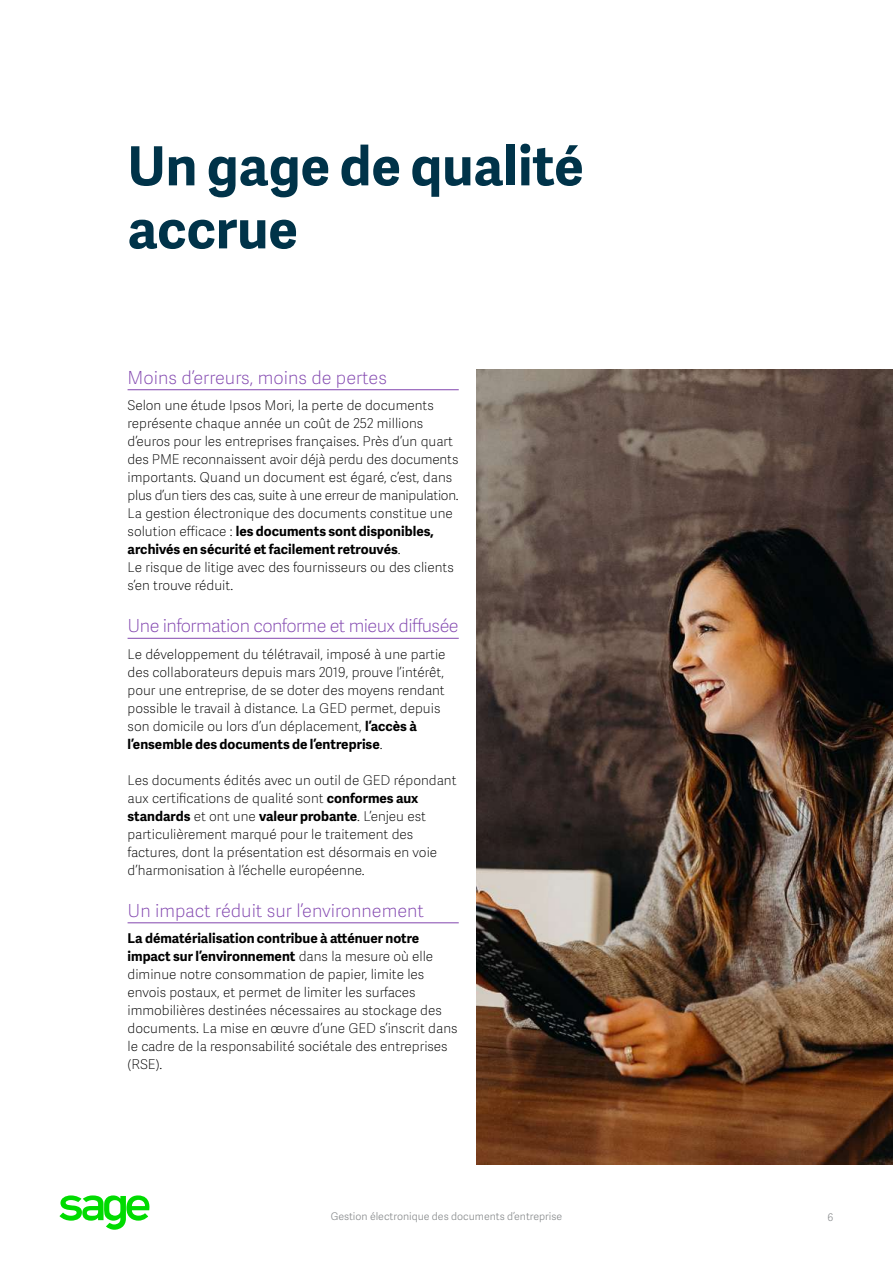
<style>
.page{position:relative;width:893px;height:1263px;background:#fff}
.page>*{position:absolute;margin:0;border:0;box-sizing:border-box;transform-origin:0 0}
.t1{font:700 54px/63px "Adelle Sans SAGE";color:#003349}
.t2{font:18px "Adelle Sans SAGE Th";letter-spacing:-.005em;color:#8246af}
.t3{font:18px "Adelle Sans SAGE Th";letter-spacing:-.03em;color:#8246af}
.t4{font:13.5px/18px "Adelle Sans SAGE Th";color:#000}
.t5{font:700 13.5px/18px "Adelle Sans SAGE";color:#000}
.t6{font:10.5px "Adelle Sans SAGE Lt";color:#888b8d}
.s1{font-family:"Adelle Sans SAGE Th";font-weight:400}
.s2{font-family:"Adelle Sans SAGE";font-weight:700}
</style>
<div class="page">
<svg style="left:59px;top:1195px;width:91px;height:35px"></svg>
<hr style="left:128px;top:389px;width:331px;height:1px;background:#8246af">
<hr style="left:128px;top:638px;width:331px;height:1px;background:#8246af">
<hr style="left:128px;top:922px;width:331px;height:1px;background:#8246af">
<img style="left:477px;top:370px;width:416px;height:794px">
<h1 class="t1" style="left:128px;top:132px;width:458px">Un gage de qualité accrue</h1>
<h2 class="t2" style="left:128px;top:364px;width:261px">Moins d’erreurs, moins de pertes</h2>
<p class="t4" style="left:128px;top:396px;width:333px">Selon une étude Ipsos Mori, la perte de documents représente chaque année un coût de 252 millions d’euros pour les entreprises françaises. Près d’un quart des PME reconnaissent avoir déjà perdu des documents importants. Quand un document est égaré, c’est, dans plus d’un tiers des cas, suite à une erreur de manipulation.<br>La gestion électronique des documents constitue une</p>
<p class="t5" style="left:128px;top:522px;width:308px"><span class="s1">solution efficace :</span> les documents sont disponibles, archivés en sécurité et facilement retrouvés<span class="s1">.</span></p>
<p class="t4" style="left:128px;top:558px;width:328px">Le risque de litige avec des fournisseurs ou des clients s’en trouve réduit.</p>
<h2 class="t3" style="left:128px;top:613px;width:333px">Une information conforme et mieux diffusée</h2>
<p class="t4" style="left:128px;top:644px;width:320px">Le développement du télétravail, imposé à une partie des collaborateurs depuis mars 2019, prouve l’intérêt, pour une entreprise, de se doter des moyens rendant possible le travail à distance. La GED permet, depuis son domicile ou lors d’un déplacement, <span class="s2">l’accès à</span></p>
<p class="t5" style="left:128px;top:734px;width:256px">l’ensemble des documents de l’entreprise<span class="s1">.</span></p>
<p class="t4" style="left:128px;top:770px;width:331px">Les documents édités avec un outil de GED répondant aux certifications de qualité sont <span class="s2">conformes aux</span></p>
<p class="t5" style="left:128px;top:806px;width:300px">standards <span class="s1">et ont une</span> valeur probante<span class="s1">. L’enjeu est</span></p>
<p class="t4" style="left:128px;top:824px;width:311px">particulièrement marqué pour le traitement des factures, dont la présentation est désormais en voie d’harmonisation à l’échelle européenne.</p>
<h2 class="t2" style="left:128px;top:897px;width:298px">Un impact réduit sur l’environnement</h2>
<p class="t5" style="left:128px;top:929px;width:307px">La dématérialisation contribue à atténuer notre impact sur l’environnement <span class="s1">dans la mesure où elle</span></p>
<p class="t4" style="left:128px;top:965px;width:332px">diminue notre consommation de papier, limite les envois postaux, et permet de limiter les surfaces immobilières destinées nécessaires au stockage des documents. La mise en œuvre d’une GED s’inscrit dans le cadre de la responsabilité sociétale des entreprises (RSE).</p>
<p class="t6" style="left:331px;top:1209px;width:233px">Gestion électronique des documents d’entreprise</p>
<p class="t6" style="left:827px;top:1209px;width:7px">6</p>
</div>
